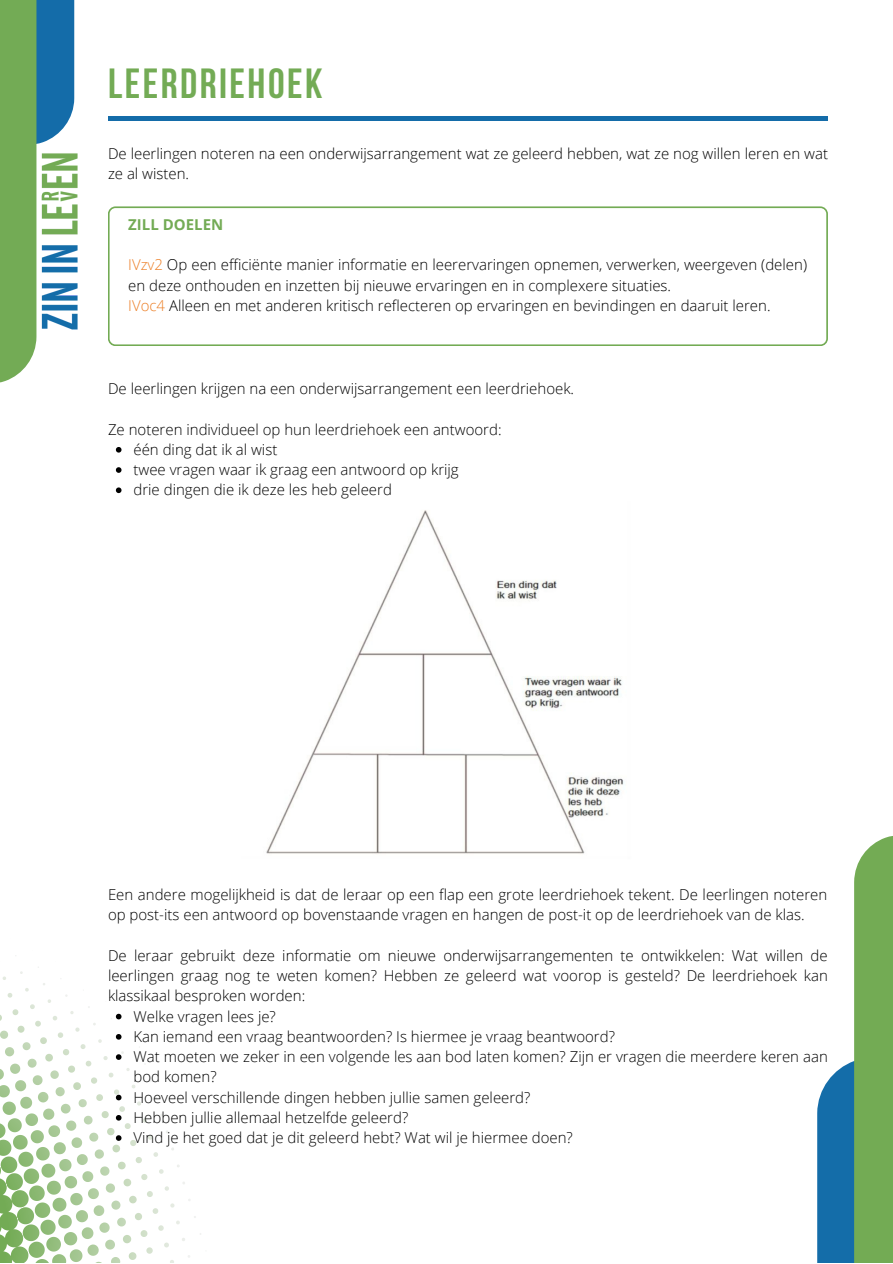
<style>
.page{position:relative;width:893px;height:1264px;background:#fff}
.page>*{position:absolute;margin:0;border:0;box-sizing:border-box;transform-origin:0 0}
.t1{font:700 42px "Bebas Neue";letter-spacing:.06em;color:#73ab55}
.t2{font:300 15px/20.2px "Open Sans";color:#000}
.t3{font:700 15px "Open Sans";color:#73ab55}
.s1{color:#ec7d23}
</style>
<div class="page">
<svg style="left:0;top:955px;width:201px;height:307px"></svg>
<svg style="left:817px;top:836px;width:75px;height:426px"></svg>
<svg style="left:0;top:0;width:74px;height:383px"></svg>
<img style="left:28px;top:144px;width:50px;height:190px">
<hr style="left:108px;top:116px;width:719px;height:4px;background:#146ca9">
<svg style="left:108px;top:206px;width:719px;height:140px"></svg>
<svg style="left:116px;top:447px;width:5px;height:5px"></svg>
<svg style="left:116px;top:467px;width:5px;height:6px"></svg>
<svg style="left:116px;top:487px;width:5px;height:6px"></svg>
<svg style="left:116px;top:1013px;width:5px;height:6px"></svg>
<svg style="left:116px;top:1034px;width:5px;height:5px"></svg>
<svg style="left:116px;top:1054px;width:5px;height:5px"></svg>
<svg style="left:116px;top:1094px;width:5px;height:6px"></svg>
<svg style="left:116px;top:1114px;width:5px;height:6px"></svg>
<svg style="left:116px;top:1135px;width:5px;height:5px"></svg>
<img style="left:266px;top:510px;width:358px;height:344px">
<h1 class="t1" style="left:108px;top:67px;width:216px">LEERDRIEHOEK</h1>
<p class="t2" style="left:108px;top:143px;width:721px">De leerlingen noteren na een onderwijsarrangement wat ze geleerd hebben, wat ze nog willen leren en wat ze al wisten.</p>
<p class="t3" style="left:128px;top:214px;width:96px">ZILL DOELEN</p>
<p class="t2" style="left:128px;top:254px;width:680px"><span class="s1">IVzv2</span> Op een efficiënte manier informatie en leerervaringen opnemen, verwerken, weergeven (delen) en deze onthouden en inzetten bij nieuwe ervaringen en in complexere situaties.<br><span class="s1">IVoc4</span> Alleen en met anderen kritisch reflecteren op ervaringen en bevindingen en daaruit leren.</p>
<p class="t2" style="left:108px;top:378px;width:467px">De leerlingen krijgen na een onderwijsarrangement een leerdriehoek.</p>
<p class="t2" style="left:108px;top:418px;width:395px">Ze noteren individueel op hun leerdriehoek een antwoord:</p>
<p class="t2" style="left:133px;top:439px;width:327px">één ding dat ik al wist<br>twee vragen waar ik graag een antwoord op krijg drie dingen die ik deze les heb geleerd</p>
<p class="t2" style="left:108px;top:884px;width:720px">Een andere mogelijkheid is dat de leraar op een flap een grote leerdriehoek tekent. De leerlingen noteren op post-its een antwoord op bovenstaande vragen en hangen de post-it op de leerdriehoek van de klas.</p>
<p class="t2" style="left:108px;top:945px;width:721px;text-align:justify">De leraar gebruikt deze informatie om nieuwe onderwijsarrangementen te ontwikkelen: Wat willen de leerlingen graag nog te weten komen? Hebben ze geleerd wat voorop is gesteld? De leerdriehoek kan klassikaal besproken worden:</p>
<p class="t2" style="left:133px;top:1005px;width:695px">Welke vragen lees je?<br>Kan iemand een vraag beantwoorden? Is hiermee je vraag beantwoord?<br>Wat moeten we zeker in een volgende les aan bod laten komen? Zijn er vragen die meerdere keren aan bod komen?<br>Hoeveel verschillende dingen hebben jullie samen geleerd?<br>Hebben jullie allemaal hetzelfde geleerd?<br>Vind je het goed dat je dit geleerd hebt? Wat wil je hiermee doen?</p>
</div>
